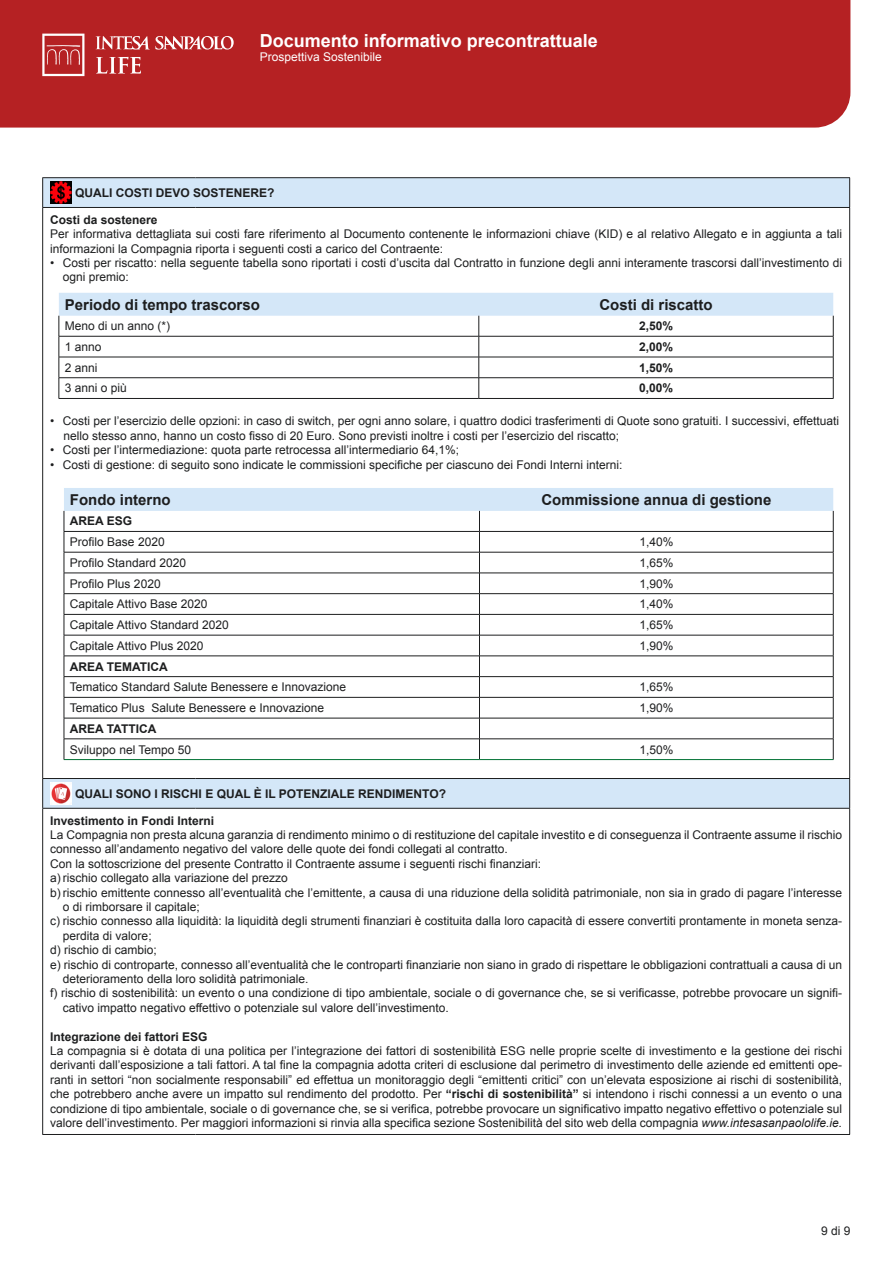
<style>
.page{position:relative;width:893px;height:1263px;background:#fff}
.page>*{position:absolute;margin:0;border:0;box-sizing:border-box;transform-origin:0 0}
.t1{font:18px "Arial Bold MT3";color:#fff}
.t2{font:700 15px "Arial";color:#1d1e1f}
.t3{font:12px/14.4px "Arial MT2";color:#1d1e1f}
.t4{font:12px/14.4px "Arial";color:#1d1e1f}
.t5{font:700 12px "Arial";color:#1d1e1f}
.t6{font:12px "Arial MT3";color:#fff}
.s1{font-family:"Arial MT2"}
.s2{font-family:"Arial";font-weight:700}
.s3{font-style:italic}
</style>
<div class="page">
<div style="left:0;top:0;width:850px;height:128px;background:#b52123"></div>
<svg style="left:42px;top:34px;width:192px;height:42px;background:#c14648"></svg>
<svg style="left:43px;top:178px;width:806px;height:630px"></svg>
<hr style="left:42px;top:177px;width:153px;height:1px;background:#1d1e1f">
<svg style="left:42px;top:178px;width:1px;height:29px"></svg>
<hr style="left:195px;top:177px;width:655px;height:1px;background:#1d1e1f">
<svg style="left:849px;top:178px;width:1px;height:29px"></svg>
<hr style="left:42px;top:207px;width:153px;height:1px;background:#1d1e1f">
<hr style="left:42px;top:208px;width:1px;height:570px;background:#1d1e1f">
<hr style="left:195px;top:207px;width:655px;height:1px;background:#1d1e1f">
<hr style="left:849px;top:208px;width:1px;height:570px;background:#1d1e1f">
<hr style="left:42px;top:778px;width:153px;height:1px;background:#1d1e1f">
<svg style="left:42px;top:779px;width:1px;height:29px"></svg>
<hr style="left:195px;top:778px;width:655px;height:1px;background:#1d1e1f">
<svg style="left:849px;top:779px;width:1px;height:29px"></svg>
<hr style="left:42px;top:808px;width:153px;height:1px;background:#1d1e1f">
<hr style="left:42px;top:809px;width:1px;height:325px;background:#1d1e1f">
<hr style="left:195px;top:808px;width:655px;height:1px;background:#1d1e1f">
<hr style="left:849px;top:809px;width:1px;height:325px;background:#1d1e1f">
<hr style="left:42px;top:1134px;width:153px;height:1px;background:#1d1e1f">
<hr style="left:195px;top:1134px;width:655px;height:1px;background:#1d1e1f">
<img style="left:50px;top:182px;width:22px;height:21px">
<img style="left:50px;top:783px;width:22px;height:21px">
<hr style="left:64px;top:759px;width:415px;height:1px;background:#007133">
<hr style="left:479px;top:759px;width:354px;height:1px;background:#007133">
<svg style="left:64px;top:488px;width:770px;height:271px"></svg>
<svg style="left:59px;top:293px;width:775px;height:105px"></svg>
<hr style="left:59px;top:398px;width:420px;height:1px;background:#1d1e1f">
<hr style="left:479px;top:398px;width:354px;height:1px;background:#1d1e1f">
<h1 class="t1" style="left:260px;top:29px;width:340px">Documento informativo precontrattuale</h1>
<p class="t6" style="left:260px;top:49px;width:124px">Prospettiva Sostenibile</p>
<p class="t5" style="left:75px;top:185px;width:201px">QUALI COSTI DEVO SOSTENERE?</p>
<p class="t5" style="left:50px;top:212px;width:109px">Costi da sostenere</p>
<p class="t3" style="left:50px;top:227px;width:793px">Per informativa dettagliata sui costi fare riferimento al Documento contenente le informazioni chiave (KID) e al relativo Allegato e in aggiunta a tali informazioni la Compagnia riporta i seguenti costi a carico del Contraente:</p>
<p class="t3" style="left:63px;top:256px;width:781px;text-indent:-13px">• Costi per riscatto: nella seguente tabella sono riportati i costi d’uscita dal Contratto in funzione degli anni interamente trascorsi dall’investimento di ogni premio:</p>
<p class="t2" style="left:65px;top:295px;width:197px">Periodo di tempo trascorso</p>
<p class="t2" style="left:599px;top:295px;width:115px">Costi di riscatto</p>
<p class="t3" style="left:65px;top:319px;width:107px">Meno di un anno (*)</p>
<p class="t5" style="left:639px;top:318px;width:36px">2,50%</p>
<p class="t3" style="left:65px;top:340px;width:38px">1 anno</p>
<p class="t5" style="left:639px;top:339px;width:36px">2,00%</p>
<p class="t3" style="left:65px;top:360px;width:34px">2 anni</p>
<p class="t5" style="left:639px;top:360px;width:36px">1,50%</p>
<p class="t3" style="left:65px;top:381px;width:64px">3 anni o più</p>
<p class="t5" style="left:639px;top:380px;width:36px">0,00%</p>
<p class="t3" style="left:50px;top:414px;width:790px">• Costi per l’esercizio delle opzioni: in caso di switch, per ogni anno solare, i quattro dodici trasferimenti di Quote sono gratuiti. I successivi, effettuati</p>
<p class="t4" style="left:64px;top:428px;width:557px">nello stesso anno, hanno un costo fisso di 20 Euro. Sono previsti inoltre i costi per l’esercizio del riscatto;</p>
<p class="t3" style="left:50px;top:443px;width:410px">• Costi per l’intermediazione: quota parte retrocessa all’intermediario 64,1%;</p>
<p class="t4" style="left:50px;top:457px;width:574px">• Costi di gestione: di seguito sono indicate le commissioni specifiche per ciascuno dei Fondi Interni interni:</p>
<p class="t2" style="left:70px;top:490px;width:102px">Fondo interno</p>
<p class="t2" style="left:541px;top:490px;width:232px">Commissione annua di gestione</p>
<p class="t5" style="left:70px;top:513px;width:64px">AREA ESG</p>
<p class="t4" style="left:70px;top:535px;width:96px">Profilo Base 2020</p>
<p class="t3" style="left:639px;top:535px;width:36px">1,40%</p>
<p class="t4" style="left:70px;top:556px;width:118px">Profilo Standard 2020</p>
<p class="t3" style="left:639px;top:556px;width:36px">1,65%</p>
<p class="t4" style="left:70px;top:576px;width:92px">Profilo Plus 2020</p>
<p class="t3" style="left:639px;top:576px;width:36px">1,90%</p>
<p class="t3" style="left:70px;top:597px;width:139px">Capitale Attivo Base 2020</p>
<p class="t3" style="left:639px;top:597px;width:36px">1,40%</p>
<p class="t3" style="left:70px;top:618px;width:160px">Capitale Attivo Standard 2020</p>
<p class="t3" style="left:639px;top:618px;width:36px">1,65%</p>
<p class="t3" style="left:70px;top:639px;width:135px">Capitale Attivo Plus 2020</p>
<p class="t3" style="left:639px;top:639px;width:36px">1,90%</p>
<p class="t5" style="left:70px;top:658px;width:99px">AREA TEMATICA</p>
<p class="t3" style="left:70px;top:680px;width:278px">Tematico Standard Salute Benessere e Innovazione</p>
<p class="t3" style="left:639px;top:680px;width:36px">1,65%</p>
<p class="t3" style="left:70px;top:701px;width:256px">Tematico Plus Salute Benessere e Innovazione</p>
<p class="t3" style="left:639px;top:701px;width:36px">1,90%</p>
<p class="t5" style="left:70px;top:721px;width:88px">AREA TATTICA</p>
<p class="t3" style="left:70px;top:742px;width:123px">Sviluppo nel Tempo 50</p>
<p class="t3" style="left:639px;top:742px;width:36px">1,50%</p>
<p class="t5" style="left:75px;top:786px;width:372px">QUALI SONO I RISCHI E QUAL È IL POTENZIALE RENDIMENTO?</p>
<p class="t5" style="left:50px;top:812px;width:166px">Investimento in Fondi Interni</p>
<p class="t3" style="left:50px;top:828px;width:793px">La Compagnia non presta alcuna garanzia di rendimento minimo o di restituzione del capitale investito e di conseguenza il Contraente assume il rischio connesso all’andamento negativo del valore delle quote dei fondi collegati al contratto.</p>
<p class="t4" style="left:50px;top:856px;width:492px">Con la sottoscrizione del presente Contratto il Contraente assume i seguenti rischi finanziari:</p>
<p class="t3" style="left:50px;top:871px;width:239px">a) rischio collegato alla variazione del prezzo</p>
<p class="t3" style="left:50px;top:885px;width:793px">b) rischio emittente connesso all’eventualità che l’emittente, a causa di una riduzione della solidità patrimoniale, non sia in grado di pagare l’interesse</p>
<p class="t3" style="left:63px;top:900px;width:138px">o di rimborsare il capitale;</p>
<p class="t4" style="left:50px;top:914px;width:793px">c) rischio connesso alla liquidità: la liquidità degli strumenti finanziari è costituita dalla loro capacità di essere convertiti prontamente in moneta senza<span class="s1">-</span></p>
<p class="t3" style="left:50px;top:928px;width:108px;text-indent:13px">perdita di valore; d) rischio di cambio;</p>
<p class="t4" style="left:50px;top:957px;width:793px">e) rischio di controparte, connesso all’eventualità che le controparti finanziarie non siano in grado di rispettare le obbligazioni contrattuali a causa di un</p>
<p class="t3" style="left:63px;top:972px;width:247px">deterioramento della loro solidità patrimoniale.</p>
<p class="t4" style="left:50px;top:986px;width:793px">f) rischio di sostenibilità: un evento o una condizione di tipo ambientale, sociale o di governance che, se si verificasse, potrebbe provocare un signifi<span class="s1">-</span></p>
<p class="t3" style="left:63px;top:1000px;width:387px">cativo impatto negativo effettivo o potenziale sul valore dell’investimento.</p>
<p class="t5" style="left:50px;top:1028px;width:159px">Integrazione dei fattori ESG</p>
<p class="t4" style="left:50px;top:1044px;width:793px">La compagnia si è dotata di una politica per l’integrazione dei fattori di sostenibilità ESG nelle proprie scelte di investimento e la gestione dei rischi derivanti dall’esposizione a tali fattori. A tal fine la compagnia adotta criteri di esclusione dal perimetro di investimento delle aziende ed emittenti ope<span class="s1">-</span></p>
<p class="t3" style="left:50px;top:1072px;width:793px">ranti in settori “non socialmente responsabili” ed effettua un monitoraggio degli “emittenti critici” con un’elevata esposizione ai rischi di sostenibilità, che potrebbero anche avere un impatto sul rendimento del prodotto. Per <span class="s2">“rischi di sostenibilità”</span> si intendono i rischi connessi a un evento o una</p>
<p class="t4" style="left:50px;top:1101px;width:793px">condizione di tipo ambientale, sociale o di governance che, se si verifica, potrebbe provocare un significativo impatto negativo effettivo o potenziale sul valore dell’investimento. Per maggiori informazioni si rinvia alla specifica sezione Sostenibilità del sito web della compagnia <span class="s3">www.intesasanpaololife.ie.</span></p>
<p class="t3" style="left:821px;top:1224px;width:31px">9 di 9</p>
</div>
